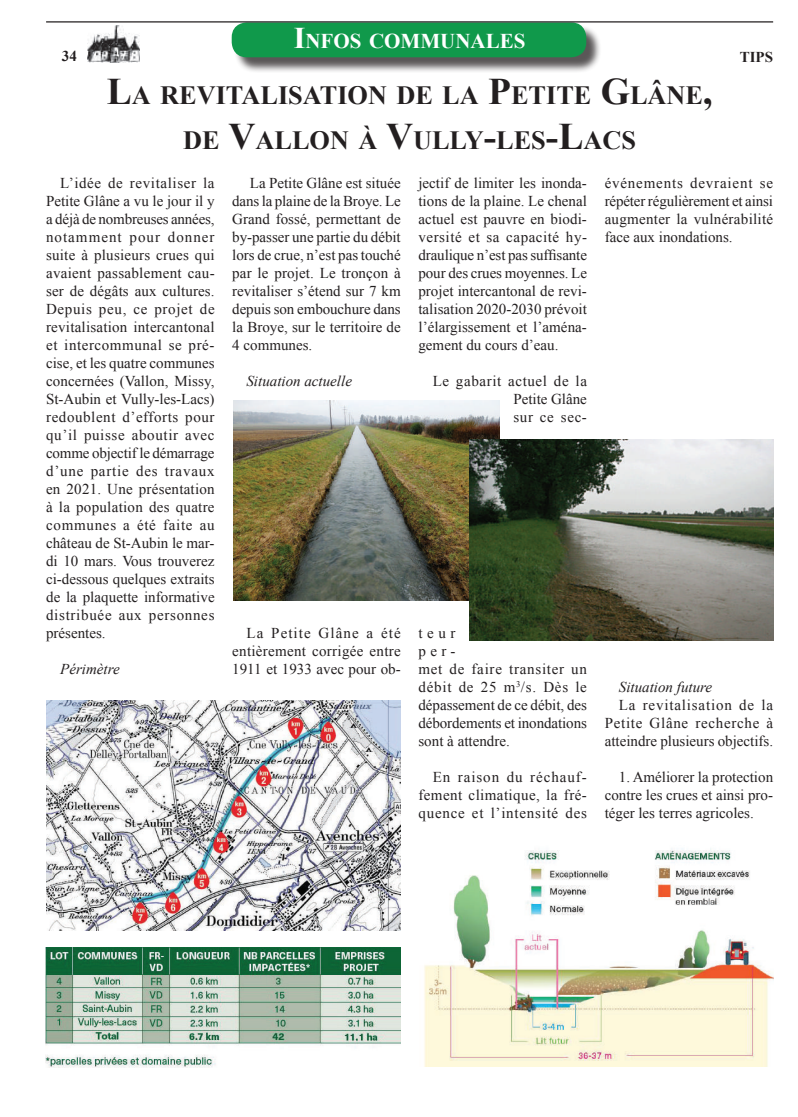
<style>
.page{position:relative;width:798px;height:1117px;background:#fff}
.page>*{position:absolute;margin:0;border:0;box-sizing:border-box;transform-origin:0 0}
.t1{font:700 26.25px/45px "Times New Roman";color:#231f20;text-align:center}
.t2{font:700 21px "Times New Roman";color:#fff}
.t3{font:15px/18px "Times New Roman";color:#231f20;text-align:justify}
.t4{font:italic 15px "Times New Roman";color:#231f20}
.t5{font:700 15px "Times New Roman";color:#231f20}
.s1{font-size:30px}
.s2{font-size:37.5px}
</style>
<div class="page">
<div style="left:233px;top:24px;width:368px;height:49px;background:#231f20;opacity:.75"></div>
<div style="left:231px;top:22px;width:355px;height:35px;background:#10994b;border-radius:15px"></div>
<img style="left:88px;top:25px;width:51px;height:38px">
<hr style="left:46px;top:21px;width:726px;height:2px;background:#231f20">
<img style="left:46px;top:700px;width:355px;height:229px">
<img style="left:45px;top:947px;width:355px;height:119px">
<img style="left:233px;top:400px;width:266px;height:200px">
<img style="left:469px;top:439px;width:303px;height:201px">
<img style="left:424px;top:848px;width:348px;height:218px">
<h2 class="t2" style="left:293px;top:27px;width:233px"><span class="s1">I</span>NFOS COMMUNALES</h2>
<p class="t5" style="left:62px;top:46px;width:16px">34</p>
<p class="t5" style="left:739px;top:46px;width:35px">TIPS</p>
<h1 class="t1" style="left:107px;top:72px;width:606px"><span class="s2">L</span>A REVITALISATION DE LA <span class="s2">P</span>ETITE <span class="s2">G</span>LÂNE<span class="s2">,<br></span>DE <span class="s2">V</span>ALLON À <span class="s2">V</span>ULLY<span class="s2">-</span>LES<span class="s2">-L</span>ACS</h1>
<p class="t3" style="left:46px;top:174px;width:170px;text-indent:14px">L’idée de revitaliser la Petite Glâne a vu le jour il y a déjà de nombreuses années, notamment pour donner suite à plusieurs crues qui avaient passablement cau&shy;ser de dégâts aux cultures.<br>Depuis peu, ce projet de revitalisation intercantonal et intercommunal se pré&shy;cise, et les quatre communes concernées (Vallon, Missy, St-Aubin et Vully-les-Lacs) redoublent d’efforts pour qu’il puisse aboutir avec comme objectif le démarrage d’une partie des travaux en 2021. Une présentation à la population des quatre communes a été faite au château de St-Aubin le mar&shy;di 10 mars. Vous trouverez ci-dessous quelques extraits de la plaquette informative distribuée aux personnes présentes.</p>
<p class="t4" style="left:60px;top:658px;width:61px">Périmètre</p>
<p class="t3" style="left:232px;top:174px;width:170px;text-indent:18px">La Petite Glâne est située dans la plaine de la Broye. Le Grand fossé, permettant de by-passer une partie du débit lors de crue, n’est pas touché par le projet. Le tronçon à revitaliser s’étend sur 7 km depuis son embouchure dans la Broye, sur le territoire de 4 communes.</p>
<p class="t4" style="left:246px;top:370px;width:107px">Situation actuelle</p>
<p class="t3" style="left:418px;top:174px;width:170px">jectif de limiter les inonda&shy;tions de la plaine. Le chenal actuel est pauvre en biodi&shy;versité et sa capacité hy&shy;draulique n’est pas suffisante pour des crues moyennes. Le projet intercantonal de revi&shy;talisation 2020-2030 prévoit l’élargissement et l’aména&shy;gement du cours d’eau.</p>
<p class="t3" style="left:513px;top:372px;width:75px;text-indent:-81px">Le gabarit actuel de la Petite Glâne sur ce sec-</p>
<p class="t3" style="left:232px;top:624px;width:170px;text-indent:14px">La Petite Glâne a été entièrement corrigée entre 1911 et 1933 avec pour ob-</p>
<p class="t3" style="left:418px;top:624px;width:170px;text-align:left">teur<br>per-<br>met de faire transiter un débit de 25 m<sup>3</sup>/s. Dès le dépassement de ce débit, des débordements et inondations sont à attendre.</p>
<p class="t3" style="left:418px;top:768px;width:170px;text-indent:14px">En raison du réchauf&shy;fement climatique, la fré&shy;quence et l’intensité des</p>
<p class="t3" style="left:604px;top:174px;width:170px">événements devraient se répéter régulièrement et ainsi augmenter la vulnérabilité face aux inondations.</p>
<p class="t4" style="left:618px;top:676px;width:95px">Situation future</p>
<p class="t3" style="left:604px;top:696px;width:170px;text-indent:14px">La revitalisation de la Petite Glâne recherche à atteindre plusieurs objectifs.</p>
<p class="t3" style="left:604px;top:768px;width:170px;text-indent:14px">1. Améliorer la protection contre les crues et ainsi pro&shy;téger les terres agricoles.</p>
</div>
